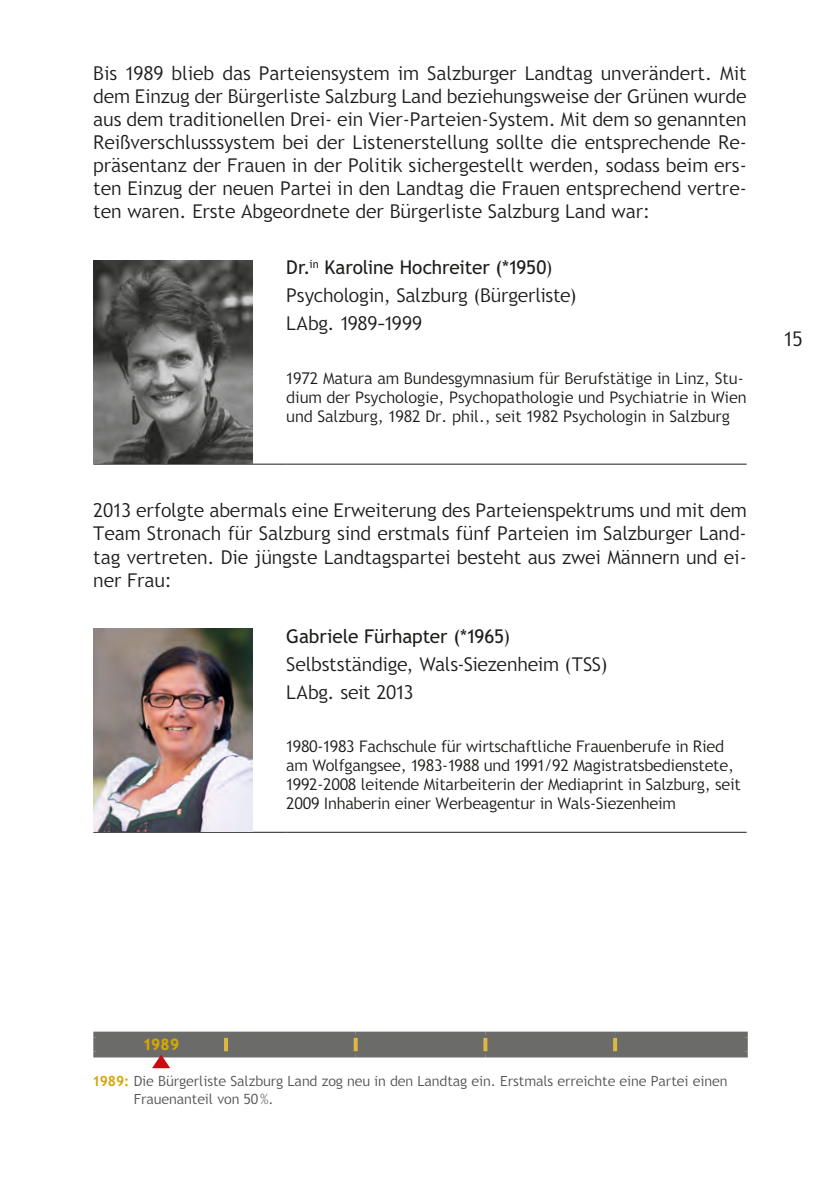
<style>
.page{position:relative;width:840px;height:1191px;background:#fff}
.page>*{position:absolute;margin:0;border:0;box-sizing:border-box;transform-origin:0 0}
.t1{font:300 20px "Trebuchet SBG2";color:#1d1d1b}
.t2{font:300 19px/23px "Trebuchet SBG2";color:#1d1d1b;text-align:justify}
.t3{font:300 16px/19.2px "Trebuchet SBG2";letter-spacing:-.01em;color:#1d1d1b}
.t4{font:900 16px "Trebuchet SBG2";color:#d5a702}
.t5{font:300 14px/18px "Trebuchet SBG2";color:#525251}
.s1{font-weight:400}
.s2{font-weight:700;color:#d5a702}
</style>
<div class="page">
<div style="left:93px;top:1031px;width:133px;height:6px;background:#6b6b6a"></div>
<div style="left:93px;top:1037px;width:6px;height:14px;background:#6b6b6a"></div>
<div style="left:226px;top:1031px;width:129px;height:6px;background:#6b6b6a"></div>
<div style="left:355px;top:1031px;width:130px;height:6px;background:#6b6b6a"></div>
<div style="left:485px;top:1031px;width:129px;height:6px;background:#6b6b6a"></div>
<div style="left:614px;top:1031px;width:133px;height:6px;background:#6b6b6a"></div>
<div style="left:741px;top:1037px;width:6px;height:14px;background:#6b6b6a"></div>
<div style="left:93px;top:1051px;width:133px;height:6px;background:#6b6b6a"></div>
<div style="left:614px;top:1051px;width:133px;height:6px;background:#6b6b6a"></div>
<svg style="left:96px;top:1034px;width:648px;height:34px"></svg>
<hr style="left:93px;top:463px;width:193px;height:1px;background:#1d1d1b">
<hr style="left:286px;top:463px;width:460px;height:1px;background:#1d1d1b">
<img style="left:93px;top:260px;width:159px;height:203px">
<hr style="left:93px;top:831px;width:193px;height:1px;background:#1d1d1b">
<hr style="left:286px;top:831px;width:460px;height:1px;background:#1d1d1b">
<img style="left:93px;top:628px;width:159px;height:203px">
<p class="t2" style="left:93px;top:62px;width:654px">Bis 1989 blieb das Parteiensystem im Salzburger Landtag unverändert. Mit dem Einzug der Bürgerliste Salzburg Land beziehungsweise der Grünen wurde aus dem traditionellen Drei- ein Vier-Parteien-System. Mit dem so genannten Reißverschlusssystem bei der Listenerstellung sollte die entsprechende Re&shy;präsentanz der Frauen in der Politik sichergestellt werden, sodass beim ers&shy;ten Einzug der neuen Partei in den Landtag die Frauen entsprechend vertre&shy;ten waren. Erste Abgeordnete der Bürgerliste Salzburg Land war:</p>
<p class="t2" style="left:286px;top:254px;width:291px;line-height:28px;text-align:left"><span class="s1">Dr.</span><sup>in</sup> <span class="s1">Karoline Hochreiter (*1950</span>)<br>Psychologin, Salzburg (Bürgerliste)<br>LAbg. 1989–1999</p>
<p class="t3" style="left:286px;top:368px;width:461px">1972 Matura am Bundesgymnasium für Berufstätige in Linz, Stu&shy;dium der Psychologie, Psychopathologie und Psychiatrie in Wien und Salzburg, 1982 Dr. phil., seit 1982 Psychologin in Salzburg</p>
<p class="t2" style="left:93px;top:499px;width:654px">2013 erfolgte abermals eine Erweiterung des Parteienspektrums und mit dem Team Stronach für Salzburg sind erstmals fünf Parteien im Salzburger Land&shy;tag vertreten. Die jüngste Landtagspartei besteht aus zwei Männern und ei&shy;ner Frau:</p>
<p class="t2" style="left:286px;top:622px;width:322px;line-height:28px;text-align:left"><span class="s1">Gabriele Fürhapter (*1965</span>)<br>Selbstständige, Wals-Siezenheim (TSS)<br>LAbg. seit 2013</p>
<p class="t3" style="left:286px;top:736px;width:455px">1980-1983 Fachschule für wirtschaftliche Frauenberufe in Ried am Wolfgangsee, 1983-1988 und 1991/92 Magistratsbedienstete, 1992-2008 leitende Mitarbeiterin der Mediaprint in Salzburg, seit 2009 Inhaberin einer Werbeagentur in Wals-Siezenheim</p>
<p class="t1" style="left:783px;top:326px;width:20px">15</p>
<p class="t4" style="left:144px;top:1035px;width:37px">1989</p>
<p class="t5" style="left:134px;top:1071px;width:594px;text-indent:-40px"><span class="s2">1989:</span> Die Bürgerliste Salzburg Land zog neu in den Landtag ein. Erstmals erreichte eine Partei einen<br>Frauenanteil von 50%.</p>
</div>
